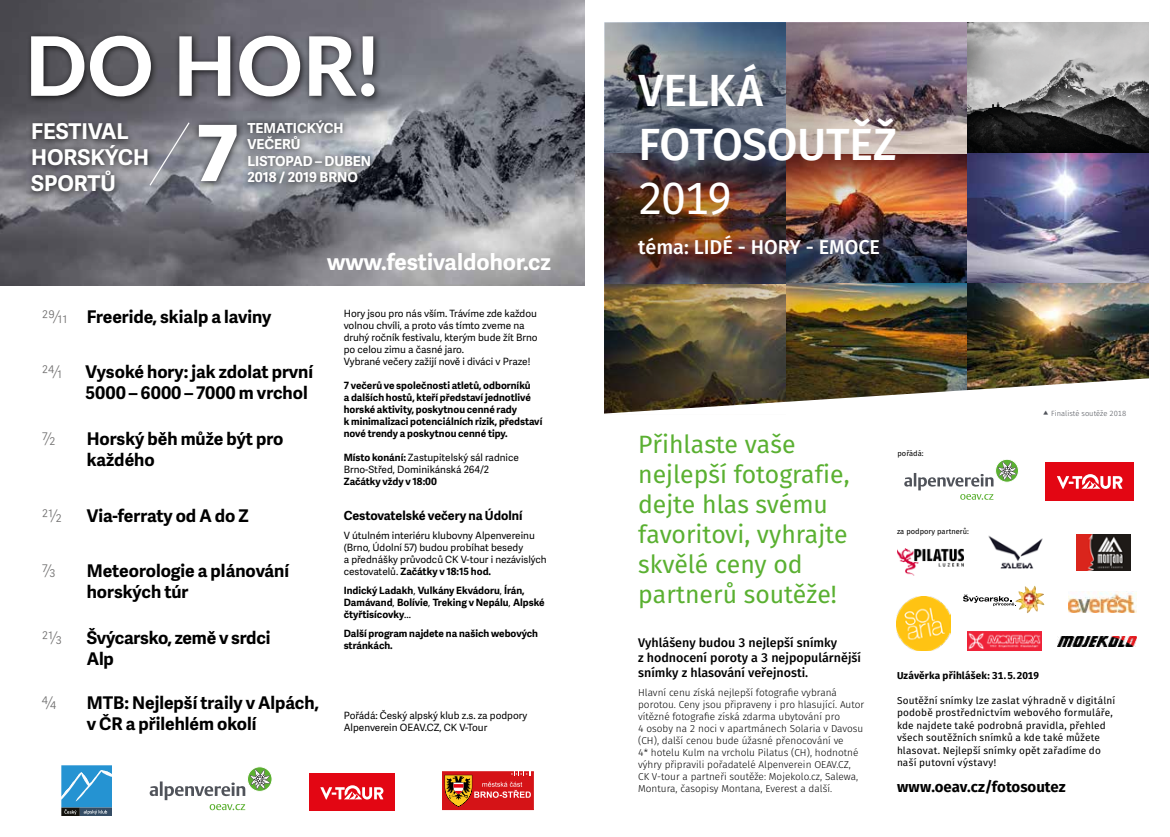
<style>
.page{position:relative;width:1170px;height:837px;background:#fff}
.page>*{position:absolute;margin:0;border:0;box-sizing:border-box;transform-origin:0 0}
.t1{font:800 77.5px "Adelle Sans";color:#fff}
.t2{font:500 45px/54px "Fira Sans";letter-spacing:-.01em;color:#fff}
.t3{font:45px "Fira Sans";color:#fff}
.t4{font:25px/30px "Fira Sans";color:#5ab031}
.t5{font:700 22.5px "Adelle Sans";color:#fff}
.t6{font:700 21.75px/26.1px "Adelle Sans";color:#fff}
.t7{font:500 20px "Fira Sans";color:#fff}
.t8{font:700 17.5px/21px "Adelle Sans";color:#000}
.t9{font:100 17.5px "Adelle Sans";color:#706f6f}
.t10{font:700 15px "Fira Sans";color:#000}
.t11{font:700 13.75px/16.5px "Adelle Sans";color:#fff}
.t12{font:500 12.5px/15px "Fira Sans";color:#000}
.t13{font:700 12.5px "Adelle Sans";color:#000}
.t14{font:10px/12px "Adelle Sans";color:#000}
.t15{font:300 10px/12px "Fira Sans";color:#000}
.t16{font:700 10px/12px "Adelle Sans";color:#000}
.t17{font:10px/12.5px "Fira Sans";letter-spacing:.015em;color:#000}
.t18{font:700 10px "Fira Sans";letter-spacing:.015em;color:#000}
.t19{font:7.5px "Fira Sans";color:#000}
.t20{font:300 7.5px "Fira Sans";color:#50535a}
.s1{font-weight:100;color:#706f6f}
.s2{font-weight:700}
.s3{font-weight:400}
</style>
<div class="page">
<img style="left:0;top:0;width:585px;height:285px">
<div style="left:26px;top:30px;width:356px;height:74px;background:#000;opacity:.75"></div>
<svg style="left:31px;top:36px;width:53px;height:60px"></svg>
<svg style="left:90px;top:36px;width:61px;height:60px"></svg>
<svg style="left:179px;top:36px;width:51px;height:60px"></svg>
<svg style="left:239px;top:36px;width:61px;height:60px"></svg>
<svg style="left:309px;top:36px;width:65px;height:60px"></svg>
<div style="left:26px;top:117px;width:129px;height:83px;background:#000;opacity:.75"></div>
<div style="left:242px;top:115px;width:136px;height:76px;background:#000;opacity:.75"></div>
<div style="left:152px;top:125px;width:52px;height:75px;background:#000;opacity:.75"></div>
<svg style="left:148px;top:121px;width:43px;height:66px;background:#84858e"></svg>
<div style="left:193px;top:119px;width:52px;height:70px;background:#000;opacity:.75"></div>
<svg style="left:61px;top:765px;width:51px;height:50px;background:#3e93c4"></svg>
<div style="left:247px;top:766px;width:25px;height:25px;border:1px solid #fff;border-radius:50%"></div>
<svg style="left:150px;top:768px;width:120px;height:41px"></svg>
<div style="left:442px;top:771px;width:91px;height:38px;background:#d51317"></div>
<svg style="left:444px;top:771px;width:87px;height:35px"></svg>
<img style="left:604px;top:22px;width:544px;height:355px">
<img style="left:1076px;top:534px;width:54px;height:36px">
<img style="left:988px;top:535px;width:55px;height:33px">
<img style="left:1068px;top:591px;width:68px;height:21px">
<svg style="left:963px;top:594px;width:52px;height:12px"></svg>
<img style="left:1015px;top:585px;width:29px;height:28px">
<div style="left:1045px;top:462px;width:89px;height:38px;background:#e30613"></div>
<svg style="left:1057px;top:474px;width:65px;height:14px"></svg>
<div style="left:995px;top:459px;width:23px;height:23px;border:1px solid #fff;border-radius:50%"></div>
<svg style="left:904px;top:461px;width:112px;height:38px"></svg>
<div style="left:309px;top:773px;width:86px;height:37px;background:#e30613"></div>
<svg style="left:320px;top:785px;width:64px;height:15px"></svg>
<img style="left:897px;top:548px;width:66px;height:27px">
<img style="left:1057px;top:636px;width:78px;height:10px">
<img style="left:967px;top:631px;width:74px;height:19px">
<img style="left:896px;top:596px;width:54px;height:54px">
<svg style="left:604px;top:377px;width:545px;height:37px"></svg>
<h3 class="t6" style="left:31px;top:117px;width:119px">FESTIVAL<br>HORSKÝCH<br>SPORTŮ</h3>
<h3 class="t11" style="left:247px;top:119px;width:125px">TEMATICKÝCH<br>VEČERŮ<br>LISTOPAD – DUBEN<br>2018 / 2019 BRNO</h3>
<h1 class="t1" style="left:197px;top:96px;width:44px">7</h1>
<h3 class="t5" style="left:327px;top:245px;width:225px">www.festivaldohor.cz</h3>
<h3 class="t8" style="left:42px;top:305px;width:231px"><span class="s1">29/11</span> Freeride, skialp a laviny</h3>
<h3 class="t9" style="left:42px;top:359px;width:22px">24/1</h3>
<h3 class="t8" style="left:85px;top:361px;width:229px">Vysoké hory: jak zdolat první<br>5000 – 6000 – 7000 m vrchol</h3>
<h3 class="t9" style="left:42px;top:426px;width:15px">7/2</h3>
<h3 class="t8" style="left:87px;top:427px;width:198px">Horský běh může být pro každého</h3>
<h3 class="t9" style="left:42px;top:502px;width:22px">21/2</h3>
<h3 class="t8" style="left:87px;top:504px;width:163px">Via-ferraty od A do Z</h3>
<h3 class="t9" style="left:42px;top:558px;width:16px">7/3</h3>
<h3 class="t8" style="left:87px;top:559px;width:204px">Meteorologie a plánování horských túr</h3>
<h3 class="t9" style="left:42px;top:625px;width:22px">21/3</h3>
<h3 class="t8" style="left:87px;top:626px;width:185px">Švýcarsko, země v srdci<br>Alp</h3>
<h3 class="t9" style="left:42px;top:689px;width:16px">4/4</h3>
<h3 class="t8" style="left:87px;top:690px;width:234px">MTB: Nejlepší traily v Alpách, v ČR a přilehlém okolí</h3>
<p class="t14" style="left:344px;top:307px;width:195px">Hory jsou pro nás vším. Trávíme zde každou volnou chvíli, a proto vás tímto zveme na druhý ročník festivalu, kterým bude žít Brno po celou zimu a časné jaro.<br>Vybrané večery zažijí nově i diváci v Praze!</p>
<p class="t16" style="left:344px;top:379px;width:200px">7 večerů ve společnosti atletů, odborníků<br>a dalších hostů, kteří představí jednotlivé horské aktivity, poskytnou cenné rady<br>k minimalizaci potenciálních rizik, představí nové trendy a poskytnou cenné tipy.</p>
<p class="t14" style="left:344px;top:451px;width:177px"><span class="s2">Místo konání:</span> Zastupitelský sál radnice<br>Brno-Střed, Dominikánská 264/2</p>
<p class="t16" style="left:344px;top:475px;width:95px">Začátky vždy v 18:00</p>
<p class="t13" style="left:344px;top:506px;width:180px">Cestovatelské večery na Údolní</p>
<p class="t14" style="left:344px;top:529px;width:204px">V útulném interiéru klubovny Alpenvereinu (Brno, Údolní 57) budou probíhat besedy<br>a přednášky průvodců CK V-tour i nezávislých cestovatelů. <span class="s2">Začátky v 18:15 hod.</span></p>
<p class="t16" style="left:344px;top:584px;width:202px">Indický Ladakh<span class="s3">,</span> Vulkány Ekvádoru<span class="s3">,</span> Írán,<br>Damávand<span class="s3">,</span> Bolívie<span class="s3">,</span> Treking v Nepálu<span class="s3">,</span> Alpské čtyřtisícovky<span class="s3">...</span></p>
<p class="t16" style="left:344px;top:627px;width:196px">Další program najdete na našich webových stránkách.</p>
<p class="t14" style="left:344px;top:708px;width:185px">Pořádá: Český alpský klub z.s. za podpory<br>Alpenverein OEAV.CZ, CK V-Tour</p>
<h2 class="t2" style="left:638px;top:66px;width:260px">VELKÁ<br>FOTOSOUTĚŽ</h2>
<h2 class="t3" style="left:638px;top:166px;width:96px">2019</h2>
<h3 class="t7" style="left:638px;top:233px;width:243px">téma: LIDÉ - HORY - EMOCE</h3>
<p class="t20" style="left:1050px;top:408px;width:77px">Finalisté soutěže 2018</p>
<h3 class="t4" style="left:638px;top:431px;width:213px">Přihlaste vaše nejlepší fotografie, dejte hlas svému favoritovi, vyhrajte skvělé ceny od partnerů soutěže!</h3>
<p class="t12" style="left:638px;top:635px;width:224px">Vyhlášeny budou 3 nejlepší snímky<br>z hodnocení poroty a 3 nejpopulárnější snímky z hlasování veřejnosti.</p>
<p class="t15" style="left:638px;top:687px;width:227px">Hlavní cenu získá nejlepší fotografie vybraná porotou. Ceny jsou připraveny i pro hlasující. Autor vítězné fotografie získá zdarma ubytování pro<br>4 osoby na 2 noci v apartmánech Solaria v Davosu (CH), další cenou bude úžasné přenocování ve<br>4* hotelu Kulm na vrcholu Pilatus (CH), hodnotné výhry připravili pořadatelé Alpenverein OEAV.CZ, CK V-tour a partneři soutěže: Mojekolo.cz, Salewa, Montura, časopisy Montana, Everest a další.</p>
<p class="t19" style="left:897px;top:447px;width:28px">pořádá:</p>
<p class="t19" style="left:896px;top:525px;width:73px">za podpory partnerů:</p>
<p class="t18" style="left:896px;top:668px;width:144px">Uzávěrka přihlášek: 31.5.2019</p>
<p class="t17" style="left:896px;top:694px;width:220px">Soutěžní snímky lze zaslat výhradně v digitální podobě prostřednictvím webového formuláře, kde najdete také podrobná pravidla, přehled všech soutěžních snímků a kde také můžete hlasovat. Nejlepší snímky opět zařadíme do naší putovní výstavy!</p>
<h3 class="t10" style="left:896px;top:775px;width:170px">www.oeav.cz/fotosoutez</h3>
</div>
